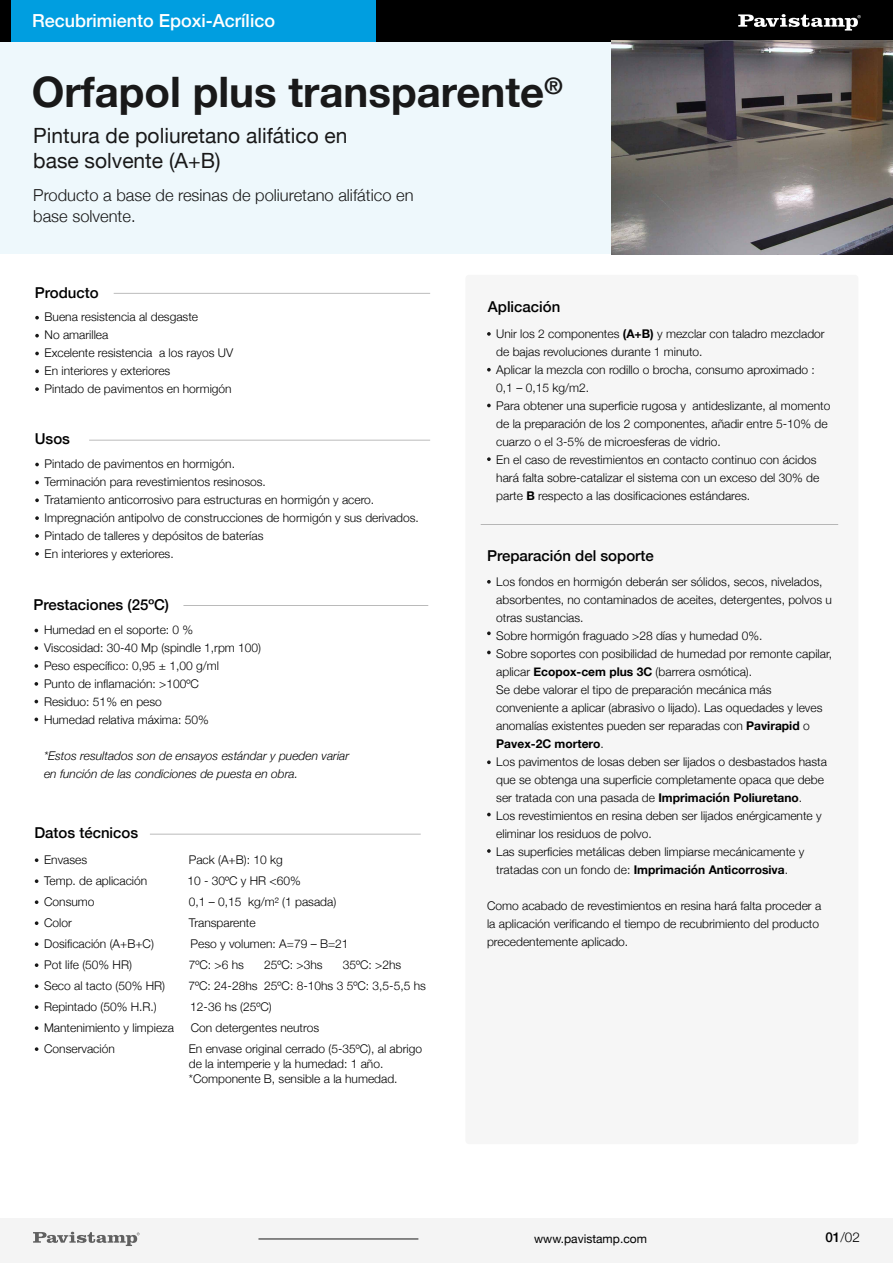
<style>
.page{position:relative;width:893px;height:1263px;background:#fff}
.page>*{position:absolute;margin:0;border:0;box-sizing:border-box;transform-origin:0 0}
.t1{font:700 42px "Helvetica Neue";color:#191919}
.t2{font:21px/25.2px "Helvetica Neue";color:#191919}
.t3{font:500 18px "Helvetica Neue";color:#fff}
.t4{font:300 16.5px/21px "Helvetica Neue";color:#191919}
.t5{font:500 15px "Helvetica Neue";color:#000}
.t6{font:300 13.5px "Helvetica Neue";color:#000}
.t7{font:300 12px/18px "Helvetica Neue";color:#000}
.t8{font:italic 300 12px/18px "Helvetica Neue";color:#000}
.t9{font:12px "Helvetica Neue";color:#000}
.s1{font-weight:700}
.s2{font-weight:500}
</style>
<div class="page">
<div style="left:0;top:1218px;width:893px;height:45px;background:#f4f4f4"></div>
<div style="left:465px;top:275px;width:393px;height:869px;background:#f4f4f4;border-radius:4px"></div>
<div style="left:0;top:41px;width:615px;height:212px;background:#eef8fc"></div>
<div style="left:0;top:0;width:376px;height:41px;background:#009ee0"></div>
<div style="left:376px;top:0;width:517px;height:41px;background:#000"></div>
<svg style="left:738px;top:14px;width:123px;height:17px"></svg>
<div style="left:0;top:0;width:11px;height:41px;background:#000"></div>
<hr style="left:183px;top:605px;width:245px;height:1px;background:#191919">
<hr style="left:114px;top:293px;width:316px;height:1px;background:#191919">
<svg style="left:35px;top:646px;width:3px;height:4px"></svg>
<svg style="left:35px;top:664px;width:3px;height:4px"></svg>
<svg style="left:35px;top:682px;width:3px;height:4px"></svg>
<svg style="left:35px;top:717px;width:3px;height:4px"></svg>
<svg style="left:487px;top:332px;width:4px;height:4px"></svg>
<svg style="left:487px;top:368px;width:4px;height:3px"></svg>
<svg style="left:487px;top:404px;width:4px;height:3px"></svg>
<svg style="left:487px;top:457px;width:4px;height:4px"></svg>
<svg style="left:487px;top:580px;width:4px;height:4px"></svg>
<svg style="left:487px;top:651px;width:4px;height:3px"></svg>
<svg style="left:487px;top:631px;width:4px;height:4px"></svg>
<svg style="left:487px;top:813px;width:4px;height:3px"></svg>
<svg style="left:487px;top:760px;width:4px;height:4px"></svg>
<svg style="left:487px;top:849px;width:4px;height:4px"></svg>
<svg style="left:35px;top:316px;width:4px;height:3px"></svg>
<svg style="left:35px;top:352px;width:4px;height:3px"></svg>
<svg style="left:35px;top:369px;width:4px;height:4px"></svg>
<svg style="left:35px;top:387px;width:4px;height:4px"></svg>
<svg style="left:35px;top:334px;width:4px;height:3px"></svg>
<hr style="left:89px;top:440px;width:341px;height:1px;background:#191919">
<svg style="left:35px;top:463px;width:4px;height:3px"></svg>
<svg style="left:35px;top:498px;width:4px;height:4px"></svg>
<svg style="left:35px;top:516px;width:4px;height:4px"></svg>
<svg style="left:35px;top:534px;width:4px;height:4px"></svg>
<svg style="left:35px;top:552px;width:4px;height:4px"></svg>
<svg style="left:35px;top:481px;width:4px;height:3px"></svg>
<svg style="left:33px;top:1232px;width:107px;height:14px"></svg>
<hr style="left:258px;top:1239px;width:160px;height:1px;background:#191919">
<img style="left:611px;top:41px;width:282px;height:213px">
<hr style="left:150px;top:834px;width:271px;height:1px;background:#191919">
<svg style="left:35px;top:858px;width:3px;height:4px"></svg>
<svg style="left:35px;top:879px;width:3px;height:4px"></svg>
<svg style="left:35px;top:900px;width:3px;height:4px"></svg>
<svg style="left:35px;top:942px;width:3px;height:4px"></svg>
<svg style="left:35px;top:921px;width:3px;height:4px"></svg>
<svg style="left:35px;top:963px;width:3px;height:4px"></svg>
<svg style="left:35px;top:1005px;width:3px;height:4px"></svg>
<svg style="left:35px;top:984px;width:3px;height:4px"></svg>
<svg style="left:35px;top:1026px;width:3px;height:4px"></svg>
<svg style="left:35px;top:1047px;width:3px;height:4px"></svg>
<hr style="left:481px;top:524px;width:357px;height:1px;background:#191919">
<h3 class="t3" style="left:32px;top:6px;width:244px">Recubrimiento Epoxi-Acrílico</h3>
<h1 class="t1" style="left:32px;top:59px;width:532px">Orfapol plus transparente<sup>®</sup></h1>
<h2 class="t2" style="left:33px;top:124px;width:316px">Pintura de poliuretano alifático en base solvente (A+B)</h2>
<h3 class="t4" style="left:33px;top:184px;width:382px">Producto a base de resinas de poliuretano alifático en base solvente.</h3>
<p class="t5" style="left:35px;top:280px;width:65px">Producto</p>
<p class="t7" style="left:45px;top:307px;width:190px">Buena resistencia al desgaste<br>No amarillea<br>Excelente resistencia a los rayos UV<br>En interiores y exteriores<br>Pintado de pavimentos en hormigón</p>
<p class="t5" style="left:35px;top:427px;width:37px">Usos</p>
<p class="t7" style="left:45px;top:454px;width:376px">Pintado de pavimentos en hormigón.<br>Terminación para revestimientos resinosos.<br>Tratamiento anticorrosivo para estructuras en hormigón y acero.<br>Impregnación antipolvo de construcciones de hormigón y sus derivados.<br>Pintado de talleres y depósitos de baterías<br>En interiores y exteriores.</p>
<p class="t5" style="left:33px;top:592px;width:137px">Prestaciones (25ºC)</p>
<p class="t7" style="left:44px;top:620px;width:219px">Humedad en el soporte: 0 %<br>Viscosidad: 30-40 Mp (spindle 1,rpm 100)<br>Peso específico: 0,95 ± 1,00 g/ml<br>Punto de inflamación: &gt;100ºC<br>Residuo: 51% en peso<br>Humedad relativa máxima: 50%</p>
<p class="t8" style="left:44px;top:746px;width:307px">*Estos resultados son de ensayos estándar y pueden variar en función de las condiciones de puesta en obra.</p>
<p class="t5" style="left:34px;top:821px;width:105px">Datos técnicos</p>
<p class="t7" style="left:44px;top:850px;width:45px">Envases</p>
<p class="t7" style="left:189px;top:850px;width:95px">Pack (A+B): 10 kg</p>
<p class="t7" style="left:44px;top:871px;width:105px">Temp. de aplicación</p>
<p class="t7" style="left:187px;top:871px;width:115px">10 - 30ºC y HR &lt;60%</p>
<p class="t7" style="left:44px;top:892px;width:52px">Consumo</p>
<p class="t7" style="left:189px;top:892px;width:149px">0,1 – 0,15 kg/m² (1 pasada)</p>
<p class="t7" style="left:44px;top:913px;width:29px">Color</p>
<p class="t7" style="left:189px;top:913px;width:68px">Transparente</p>
<p class="t7" style="left:44px;top:934px;width:111px">Dosificación (A+B+C)</p>
<p class="t7" style="left:191px;top:934px;width:160px">Peso y volumen: A=79 – B=21</p>
<p class="t7" style="left:44px;top:955px;width:89px">Pot life (50% HR)</p>
<p class="t7" style="left:189px;top:955px;width:57px">7ºC: &gt;6 hs</p>
<p class="t7" style="left:264px;top:955px;width:60px">25ºC: &gt;3hs</p>
<p class="t7" style="left:343px;top:955px;width:60px">35ºC: &gt;2hs</p>
<p class="t7" style="left:44px;top:976px;width:122px">Seco al tacto (50% HR)</p>
<p class="t7" style="left:188px;top:976px;width:239px">7ºC: 24-28hs 25ºC: 8-10hs 3 5ºC: 3,5-5,5 hs</p>
<p class="t7" style="left:44px;top:997px;width:114px">Repintado (50% H.R.)</p>
<p class="t7" style="left:190px;top:997px;width:83px">12-36 hs (25ºC)</p>
<p class="t7" style="left:44px;top:1018px;width:131px">Mantenimiento y limpieza</p>
<p class="t7" style="left:191px;top:1018px;width:130px">Con detergentes neutros</p>
<p class="t7" style="left:44px;top:1039px;width:72px">Conservación</p>
<p class="t7" style="left:189px;top:1040px;width:235px;line-height:15px">En envase original cerrado (5-35ºC), al abrigo de la intemperie y la humedad: 1 año. *Componente B, sensible a la humedad.</p>
<p class="t5" style="left:488px;top:295px;width:74px">Aplicación</p>
<p class="t7" style="left:496px;top:323px;width:336px">Unir los 2 componentes <span class="s1">(A+B)</span> y mezclar con taladro mezclador de bajas revoluciones durante 1 minuto.<br>Aplicar la mezcla con rodillo o brocha, consumo aproximado :<br>0,1 – 0,15 kg/m2.<br>Para obtener una superficie rugosa y antideslizante, al momento de la preparación de los 2 componentes, añadir entre 5-10% de cuarzo o el 3-5% de microesferas de vidrio.<br>En el caso de revestimientos en contacto continuo con ácidos hará falta sobre-catalizar el sistema con un exceso del 30% de parte <span class="s1">B</span> respecto a las dosificaciones estándares.</p>
<p class="t5" style="left:487px;top:543px;width:168px">Preparación del soporte</p>
<p class="t7" style="left:496px;top:571px;width:337px">Los fondos en hormigón deberán ser sólidos, secos, nivelados, absorbentes, no contaminados de aceites, detergentes, polvos u otras sustancias.<br>Sobre hormigón fraguado &gt;28 días y humedad 0%.<br>Sobre soportes con posibilidad de humedad por remonte capilar, aplicar <span class="s1">Ecopox-cem plus 3C</span> (barrera osmótica).<br>Se debe valorar el tipo de preparación mecánica más conveniente a aplicar (abrasivo o lijado). Las oquedades y leves anomalías existentes pueden ser reparadas con <span class="s1">Pavirapid</span> o <span class="s1">Pavex-2C mortero</span>.<br>Los pavimentos de losas deben ser lijados o desbastados hasta que se obtenga una superficie completamente opaca que debe ser tratada con una pasada de <span class="s1">Imprimación Poliuretano</span>.<br>Los revestimientos en resina deben ser lijados enérgicamente y eliminar los residuos de polvo.<br>Las superficies metálicas deben limpiarse mecánicamente y tratadas con un fondo de: <span class="s1">Imprimación Anticorrosiva</span>.</p>
<p class="t7" style="left:487px;top:896px;width:336px">Como acabado de revestimientos en resina hará falta proceder a la aplicación verificando el tiempo de recubrimiento del producto precedentemente aplicado.</p>
<p class="t9" style="left:534px;top:1230px;width:114px">www.pavistamp.com</p>
<p class="t6" style="left:825px;top:1226px;width:36px"><span class="s2">01</span>/02</p>
</div>
